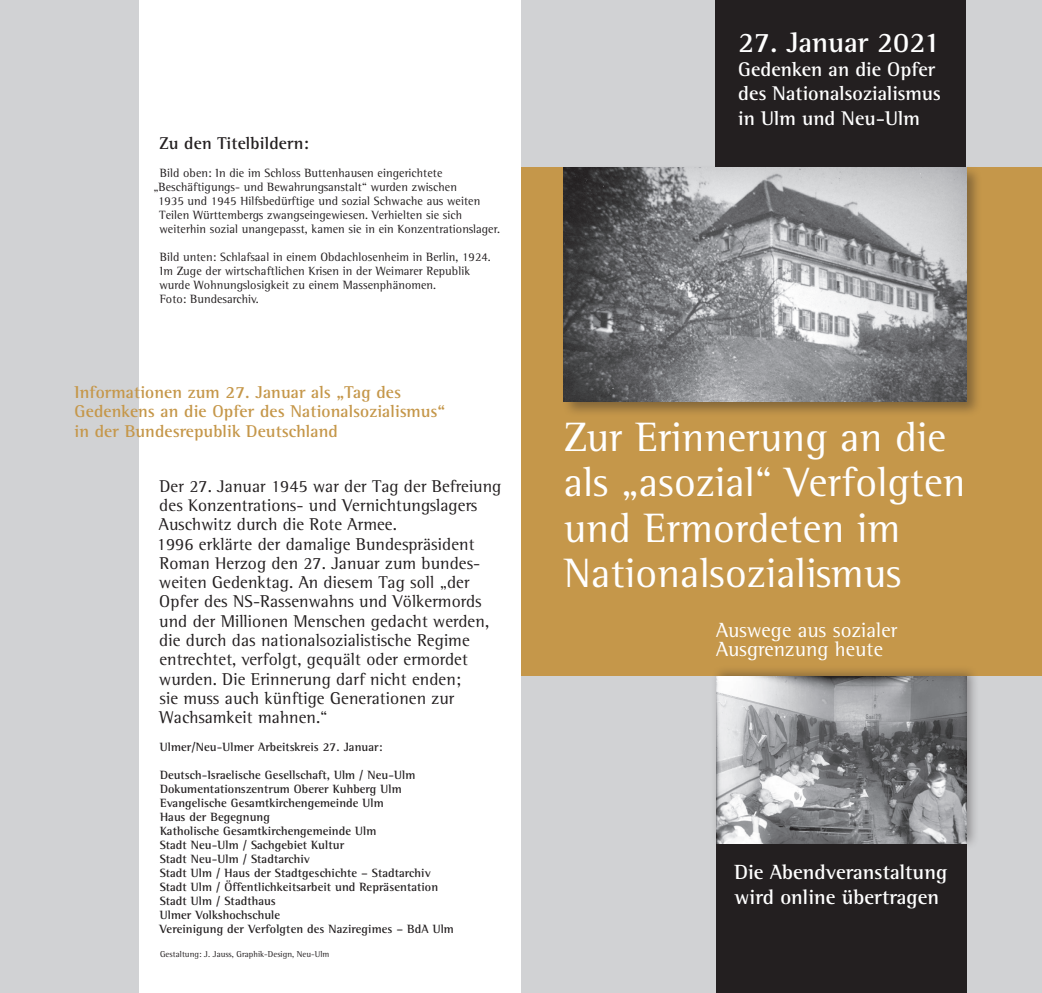
<style>
.page{position:relative;width:1042px;height:993px;background:#fff}
.page>*{position:absolute;margin:0;border:0;box-sizing:border-box;transform-origin:0 0}
.t1{font:42px/45.5px "Rotis Semi Serif";letter-spacing:.005em;color:#fff}
.t2{font:700 28.88px "Rotis Semi Serif";color:#fff}
.t3{font:700 21px/25.2px "Rotis Semi Serif";color:#fff}
.t4{font:21px/19.2px "Rotis Semi Serif";letter-spacing:.005em;color:#fff}
.t5{font:700 20.3px/24.3px "Rotis Semi Serif";color:#fff}
.t6{font:17.5px/19.2px "Rotis Semi Serif";letter-spacing:.005em;color:#231f20}
.t7{font:700 17.5px/19.2px "Rotis Semi Serif";letter-spacing:.005em;color:#c5974a}
.t8{font:700 17.5px "Rotis Semi Serif";letter-spacing:.005em;color:#231f20}
.t9{font:12.25px/14px "Rotis Semi Serif";letter-spacing:.005em;color:#231f20}
.t10{font:700 12.25px/14px "Rotis Semi Serif";letter-spacing:.005em;color:#231f20}
.t11{font:8.75px "Rotis Semi Serif";letter-spacing:.005em;color:#231f20}
</style>
<div class="page">
<div style="left:0;top:0;width:139px;height:992px;background:#d1d2d4"></div>
<div style="left:521px;top:0;width:521px;height:992px;background:#d1d2d4"></div>
<div style="left:716px;top:0;width:250px;height:167px;background:#231f20"></div>
<div style="left:716px;top:670px;width:250px;height:322px;background:#231f20"></div>
<div style="left:521px;top:167px;width:521px;height:509px;background:#c5974a"></div>
<div style="left:711px;top:664px;width:269px;height:185px;background:#231f20;opacity:.4"></div>
<img style="left:716px;top:676px;width:250px;height:167px">
<div style="left:561px;top:165px;width:422px;height:253px;background:#231f20;opacity:.4"></div>
<img style="left:564px;top:168px;width:402px;height:233px">
<p class="t8" style="left:159px;top:132px;width:151px">Zu den Titelbildern:</p>
<p class="t9" style="left:160px;top:165px;width:284px">Bild oben: In die im Schloss Buttenhausen eingerichtete</p>
<p class="t9" style="left:154px;top:179px;width:305px">„Beschäftigungs- und Bewahrungsanstalt“ wurden zwischen</p>
<p class="t9" style="left:158px;top:193px;width:324px">1935 und 1945 Hilfsbedürftige und sozial Schwache aus weiten</p>
<p class="t9" style="left:159px;top:207px;width:304px">Teilen Württembergs zwangseingewiesen. Verhielten sie sich</p>
<p class="t9" style="left:159px;top:221px;width:342px">weiterhin sozial unangepasst, kamen sie in ein Konzentrationslager.</p>
<p class="t9" style="left:159px;top:249px;width:333px">Bild unten: Schlafsaal in einem Obdachlosenheim in Berlin, 1924.<br>Im Zuge der wirtschaftlichen Krisen in der Weimarer Republik wurde Wohnungslosigkeit zu einem Massenphänomen.<br>Foto: Bundesarchiv.</p>
<p class="t7" style="left:74px;top:382px;width:372px">Informationen zum 27. Januar als „Tag des<br>Gedenkens an die Opfer des Nationalsozialismus“ in der Bundesrepublik Deutschland</p>
<p class="t6" style="left:157px;top:476px;width:346px">Der 27. Januar 1945 war der Tag der Befreiung des Konzentrations- und Vernichtungslagers Auschwitz durch die Rote Armee.<br>1996 erklärte der damalige Bundespräsident Roman Herzog den 27. Januar zum bundes&shy;weiten Gedenktag. An diesem Tag soll „der Opfer des NS-Rassenwahns und Völkermords und der Millionen Menschen gedacht werden, die durch das nationalsozialistische Regime entrechtet, verfolgt, gequält oder ermordet wurden. Die Erinnerung darf nicht enden;<br>sie muss auch künftige Generationen zur Wachsamkeit mahnen.“</p>
<p class="t10" style="left:160px;top:739px;width:224px">Ulmer/Neu-Ulmer Arbeitskreis 27. Januar:</p>
<p class="t10" style="left:159px;top:767px;width:296px">Deutsch-Israelische Gesellschaft, Ulm / Neu-Ulm Dokumentationszentrum Oberer Kuhberg Ulm Evangelische Gesamtkirchengemeinde Ulm<br>Haus der Begegnung<br>Katholische Gesamtkirchengemeinde Ulm<br>Stadt Neu-Ulm / Sachgebiet Kultur<br>Stadt Neu-Ulm / Stadtarchiv<br>Stadt Ulm / Haus der Stadtgeschichte – Stadtarchiv Stadt Ulm / Öffentlichkeitsarbeit und Repräsentation Stadt Ulm / Stadthaus<br>Ulmer Volkshochschule<br>Vereinigung der Verfolgten des Naziregimes – BdA Ulm</p>
<p class="t11" style="left:160px;top:948px;width:171px">Gestaltung: J. Jauss, Graphik-Design, Neu-Ulm</p>
<h2 class="t2" style="left:738px;top:25px;width:203px">27. Januar 2021</h2>
<p class="t5" style="left:738px;top:57px;width:204px">Gedenken an die Opfer des Nationalsozialismus in Ulm und Neu-Ulm</p>
<h1 class="t1" style="left:564px;top:414px;width:403px">Zur Erinnerung an die als „asozial“ Verfolgten und Ermordeten im<br>Nationalsozialismus</h1>
<p class="t4" style="left:716px;top:619px;width:183px">Auswege aus sozialer<br>Ausgrenzung heute</p>
<p class="t3" style="left:734px;top:859px;width:214px">Die Abendveranstaltung wird online übertragen</p>
</div>
